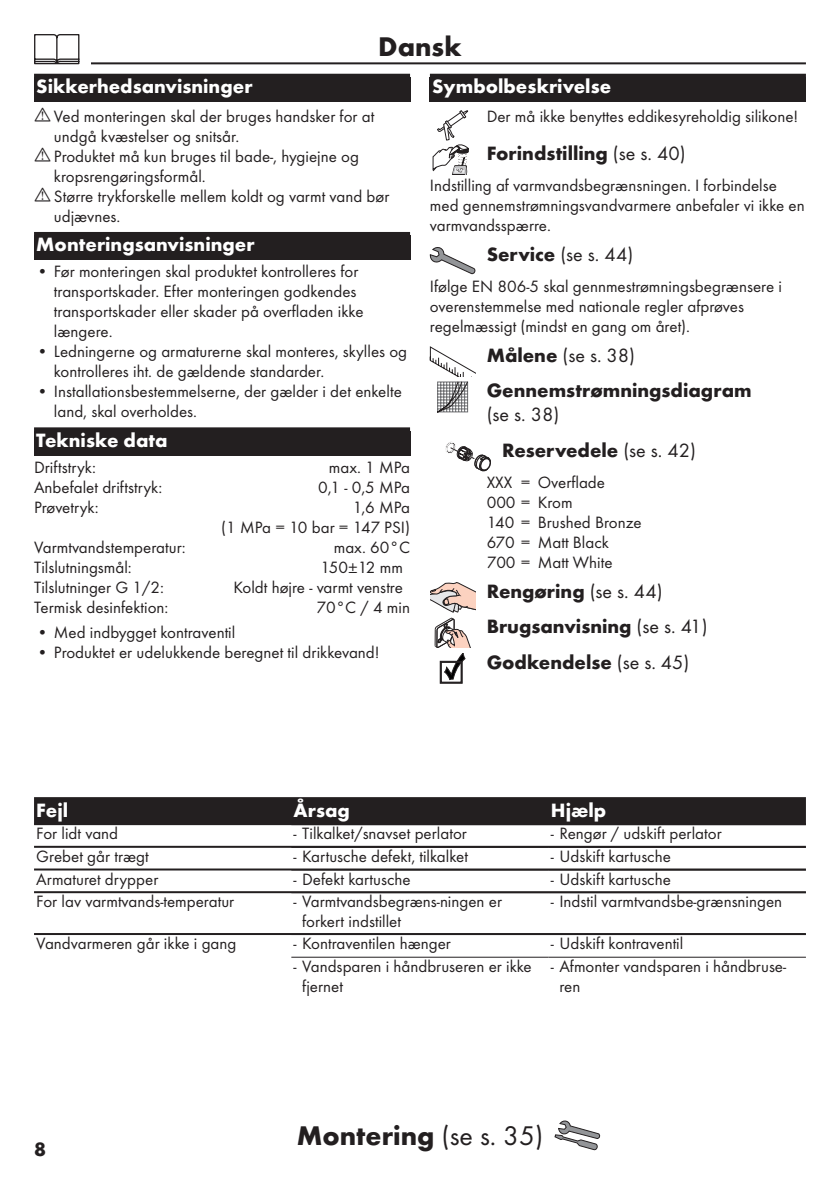
<style>
.page{position:relative;width:840px;height:1191px;background:#fff}
.page>*{position:absolute;margin:0;border:0;box-sizing:border-box;transform-origin:0 0}
.Montage_mit_Symbol_DK{font:700 28px "Futura TOT";color:#231f20}
.Sprache_Rahmenwechsel_DK{font:700 28px "Futura TOT";color:#231f20}
.Ueberschrift_Grafik_DK{font:700 20px/24px "Futura TOT";color:#231f20}
.Ueberschrift_DK{font:700 20px "Futura TOT";color:#fff}
.Ueberschrift_Grafik__folgeText_DK{font:700 20px "Futura TOT";color:#231f20}
.Ueberschrift___DK{font:700 20px "Futura TOT";color:#fff}
.Ueberschrift_Grafik__folgeText_DK-2{font:20px "Futura TOT Boo";color:#231f20}
.Ueberschrift_Grafik_DK-2{font:20px "Futura TOT Boo";color:#231f20}
.Tabelle_Kopf_DK{font:700 20px "Futura TOT";color:#fff}
.Normaltext_nach_Grafik_DK{font:17px/20px "Futura TOT Boo";color:#231f20}
.Techn__Daten_DK{font:17px/20px "Futura TOT Boo";color:#231f20;text-align:right}
.Tabelle_Spalte_DK{font:17px "Futura TOT Boo";color:#231f20}
.Farbe_DK{font:17px/20px "Futura TOT Boo";color:#231f20}
.Normaltext_Grafik_DK{font:17px "Futura TOT Boo";color:#231f20}
.s1{font-family:"Futura TOT Boo";font-weight:400}
.s2{font-family:"Futura TOT";font-weight:700}
</style>
<div class="page">
<hr style="left:34px;top:62px;width:771px;height:2px;background:#231f20">
<div style="left:23px;top:34px;width:68px;height:34px;background:#fff"></div>
<svg style="left:34px;top:34px;width:45px;height:30px"></svg>
<svg style="left:554px;top:1120px;width:45px;height:30px"></svg>
<div style="left:34px;top:74px;width:376px;height:28px;background:#231f20"></div>
<div style="left:34px;top:232px;width:376px;height:28px;background:#231f20"></div>
<div style="left:34px;top:427px;width:376px;height:28px;background:#231f20"></div>
<div style="left:429px;top:74px;width:376px;height:28px;background:#231f20"></div>
<svg style="left:432px;top:110px;width:36px;height:65px"></svg>
<svg style="left:429px;top:247px;width:46px;height:27px"></svg>
<svg style="left:429px;top:346px;width:46px;height:66px"></svg>
<svg style="left:445px;top:441px;width:45px;height:30px"></svg>
<svg style="left:430px;top:582px;width:45px;height:30px"></svg>
<svg style="left:434px;top:618px;width:36px;height:65px"></svg>
<div style="left:34px;top:797px;width:771px;height:26px;background:#231f20"></div>
<hr style="left:34px;top:823px;width:771px;height:2px;background:#231f20">
<hr style="left:34px;top:846px;width:771px;height:2px;background:#231f20">
<hr style="left:34px;top:868px;width:771px;height:2px;background:#231f20">
<hr style="left:34px;top:891px;width:771px;height:2px;background:#231f20">
<hr style="left:34px;top:933px;width:771px;height:2px;background:#231f20">
<hr style="left:291px;top:956px;width:257px;height:1px;background:#231f20">
<hr style="left:548px;top:956px;width:257px;height:1px;background:#231f20">
<p class="Sprache_Rahmenwechsel_DK" style="left:378px;top:29px;width:85px">Dansk</p>
<p class="Ueberschrift___DK" style="left:36px;top:74px;width:218px">Sikkerhedsanvisninger</p>
<p class="Normaltext_nach_Grafik_DK" style="left:54px;top:106px;width:322px">Ved monteringen skal der bruges handsker for at undgå kvæstelser og snitsår.</p>
<p class="Normaltext_nach_Grafik_DK" style="left:54px;top:146px;width:306px">Produktet må kun bruges til bade-, hygiejne og kropsrengøringsformål.</p>
<p class="Normaltext_nach_Grafik_DK" style="left:54px;top:186px;width:337px">Større trykforskelle mellem koldt og varmt vand bør udjævnes.</p>
<p class="Ueberschrift_DK" style="left:36px;top:232px;width:220px">Monteringsanvisninger</p>
<p class="Normaltext_nach_Grafik_DK" style="left:54px;top:261px;width:311px;text-indent:-17px">• Før monteringen skal produktet kontrolleres for transportskader. Efter monteringen godkendes transportskader eller skader på overfladen ikke længere.</p>
<p class="Normaltext_nach_Grafik_DK" style="left:54px;top:341px;width:354px;text-indent:-17px">• Ledningerne og armaturerne skal monteres, skylles og kontrolleres iht. de gældende standarder.</p>
<p class="Normaltext_nach_Grafik_DK" style="left:54px;top:381px;width:349px;text-indent:-17px">• Installationsbestemmelserne, der gælder i det enkelte land, skal overholdes.</p>
<p class="Ueberschrift_DK" style="left:36px;top:428px;width:133px">Tekniske data</p>
<p class="Techn__Daten_DK" style="left:34px;top:457px;width:63px">Driftstryk:</p>
<p class="Techn__Daten_DK" style="left:329px;top:457px;width:83px">max. 1 MPa</p>
<p class="Techn__Daten_DK" style="left:34px;top:477px;width:130px">Anbefalet driftstryk:</p>
<p class="Techn__Daten_DK" style="left:318px;top:477px;width:93px">0,1 - 0,5 MPa</p>
<p class="Techn__Daten_DK" style="left:34px;top:497px;width:66px">Prøvetryk:</p>
<p class="Techn__Daten_DK" style="left:221px;top:497px;width:190px">1,6 MPa<br>(1 MPa = 10 bar = 147 PSI)</p>
<p class="Techn__Daten_DK" style="left:34px;top:537px;width:153px">Varmtvandstemperatur:</p>
<p class="Techn__Daten_DK" style="left:333px;top:537px;width:78px">max. 60°C</p>
<p class="Techn__Daten_DK" style="left:34px;top:557px;width:99px">Tilslutningsmål:</p>
<p class="Techn__Daten_DK" style="left:320px;top:557px;width:84px">150±12 mm</p>
<p class="Techn__Daten_DK" style="left:34px;top:577px;width:131px">Tilslutninger G 1/2:</p>
<p class="Techn__Daten_DK" style="left:233px;top:577px;width:171px">Koldt højre - varmt venstre</p>
<p class="Techn__Daten_DK" style="left:34px;top:597px;width:136px">Termisk desinfektion:</p>
<p class="Techn__Daten_DK" style="left:316px;top:597px;width:95px">70°C / 4 min</p>
<p class="Normaltext_nach_Grafik_DK" style="left:37px;top:622px;width:200px">• Med indbygget kontraventil</p>
<p class="Normaltext_nach_Grafik_DK" style="left:37px;top:642px;width:344px">• Produktet er udelukkende beregnet til drikkevand!</p>
<p class="Ueberschrift_DK" style="left:432px;top:74px;width:180px">Symbolbeskrivelse</p>
<p class="Normaltext_Grafik_DK" style="left:486px;top:106px;width:313px">Der må ikke benyttes eddikesyreholdig silikone!</p>
<p class="Ueberschrift_Grafik__folgeText_DK" style="left:486px;top:141px;width:200px">Forindstilling <span class="s1">(se s. 40)</span></p>
<p class="Normaltext_nach_Grafik_DK" style="left:429px;top:175px;width:376px">Indstilling af varmvandsbegrænsningen. I forbindelse med gennemstrømningsvandvarmere anbefaler vi ikke en varmvandsspærre.</p>
<p class="Ueberschrift_Grafik__folgeText_DK-2" style="left:486px;top:242px;width:148px"><span class="s2">Service</span> (se s. 44)</p>
<p class="Normaltext_nach_Grafik_DK" style="left:429px;top:276px;width:353px">Ifølge EN 806-5 skal gennmestrømningsbegrænsere i overenstemmelse med nationale regler afprøves regelmæssigt (mindst en gang om året).</p>
<p class="Ueberschrift_Grafik_DK-2" style="left:486px;top:343px;width:150px"><span class="s2">Målene</span> (se s. 38)</p>
<p class="Ueberschrift_Grafik_DK" style="left:486px;top:378px;width:266px">Gennemstrømningsdiagram <span class="s1">(se s. 38)</span></p>
<p class="Ueberschrift_Grafik_DK" style="left:501px;top:438px;width:195px">Reservedele <span class="s1">(se s. 42)</span></p>
<p class="Farbe_DK" style="left:486px;top:472px;width:156px">XXX = Overflade<br>000 = Krom<br>140 = Brushed Bronze<br>670 = Matt Black<br>700 = Matt White</p>
<p class="Ueberschrift_Grafik_DK" style="left:486px;top:579px;width:177px">Rengøring <span class="s1">(se s. 44)</span></p>
<p class="Ueberschrift_Grafik__folgeText_DK" style="left:486px;top:614px;width:222px">Brugsanvisning <span class="s1">(se s. 41)</span></p>
<p class="Ueberschrift_Grafik_DK" style="left:486px;top:649px;width:204px">Godkendelse <span class="s1">(se s. 45)</span></p>
<p class="Tabelle_Kopf_DK" style="left:36px;top:798px;width:33px">Fejl</p>
<p class="Tabelle_Kopf_DK" style="left:293px;top:798px;width:58px">Årsag</p>
<p class="Tabelle_Kopf_DK" style="left:550px;top:798px;width:57px">Hjælp</p>
<p class="Tabelle_Spalte_DK" style="left:36px;top:823px;width:83px">For lidt vand</p>
<p class="Normaltext_nach_Grafik_DK" style="left:293px;top:823px;width:175px">- Tilkalket/snavset perlator</p>
<p class="Normaltext_nach_Grafik_DK" style="left:550px;top:823px;width:172px">- Rengør / udskift perlator</p>
<p class="Tabelle_Spalte_DK" style="left:36px;top:846px;width:114px">Grebet går trægt</p>
<p class="Normaltext_nach_Grafik_DK" style="left:293px;top:846px;width:176px">- Kartusche defekt, tilkalket</p>
<p class="Normaltext_nach_Grafik_DK" style="left:550px;top:846px;width:121px">- Udskift kartusche</p>
<p class="Tabelle_Spalte_DK" style="left:36px;top:869px;width:123px">Armaturet drypper</p>
<p class="Normaltext_nach_Grafik_DK" style="left:293px;top:869px;width:119px">- Defekt kartusche</p>
<p class="Normaltext_nach_Grafik_DK" style="left:550px;top:869px;width:121px">- Udskift kartusche</p>
<p class="Tabelle_Spalte_DK" style="left:36px;top:891px;width:199px">For lav varmtvands-temperatur</p>
<p class="Normaltext_nach_Grafik_DK" style="left:302px;top:891px;width:201px;text-indent:-9px">- Varmtvandsbegræns-ningen er forkert indstillet</p>
<p class="Normaltext_nach_Grafik_DK" style="left:550px;top:891px;width:233px">- Indstil varmtvandsbe-grænsningen</p>
<p class="Tabelle_Spalte_DK" style="left:36px;top:933px;width:201px">Vandvarmeren går ikke i gang</p>
<p class="Normaltext_nach_Grafik_DK" style="left:293px;top:933px;width:159px">- Kontraventilen hænger</p>
<p class="Normaltext_nach_Grafik_DK" style="left:550px;top:933px;width:134px">- Udskift kontraventil</p>
<p class="Normaltext_nach_Grafik_DK" style="left:302px;top:956px;width:231px;text-indent:-9px">- Vandsparen i håndbruseren er ikke fjernet</p>
<p class="Normaltext_nach_Grafik_DK" style="left:559px;top:956px;width:228px;text-indent:-9px">- Afmonter vandsparen i håndbruse&shy;ren</p>
<p class="Ueberschrift_Grafik_DK" style="left:34px;top:1136px;width:13px">8</p>
<p class="Montage_mit_Symbol_DK" style="left:296px;top:1118px;width:248px">Montering <span class="s1">(se s. 35)</span></p>
</div>
